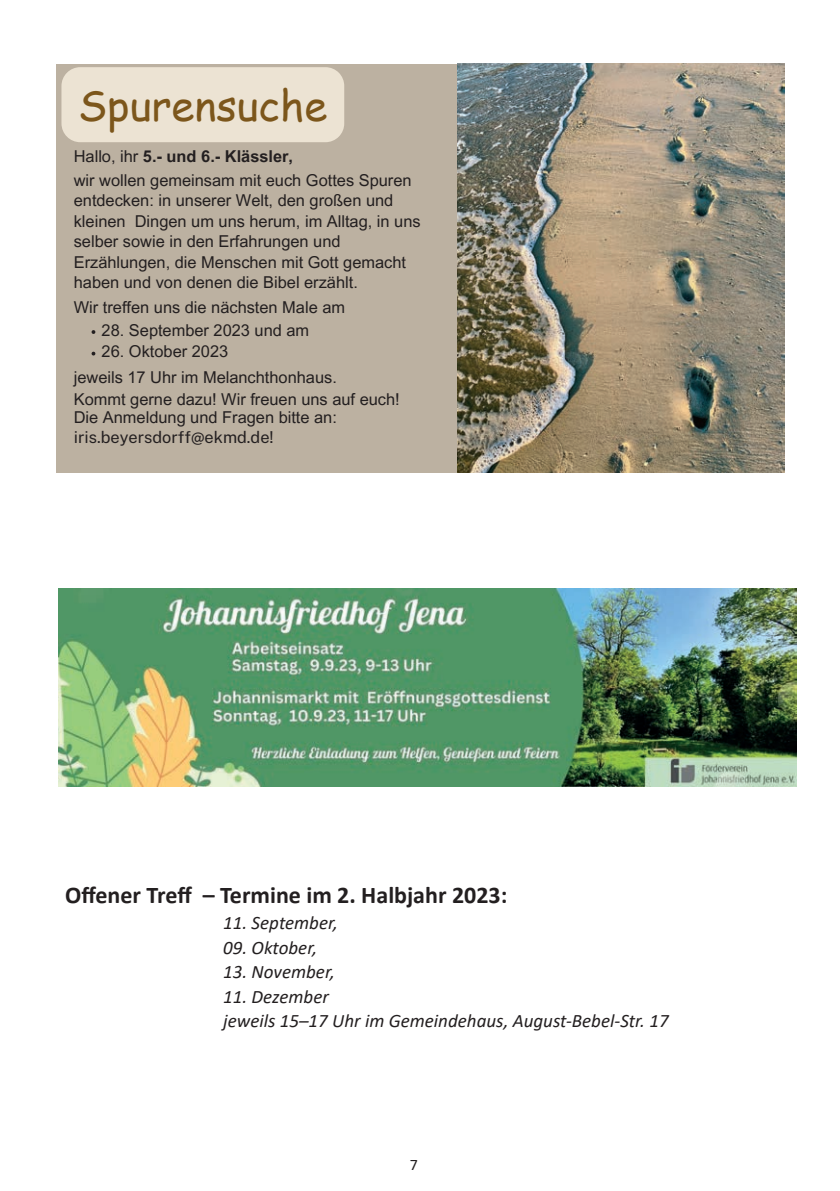
<style>
.page{position:relative;width:840px;height:1191px;background:#fff}
.page>*{position:absolute;margin:0;border:0;box-sizing:border-box;transform-origin:0 0}
.t1{font:41.8px "Comic Sans MS";color:#7c561b}
.t2{font:700 24px "Calibri";color:#231f20}
.t3{font:italic 19px/24.6px "Calibri";color:#231f20}
.t4{font:16.4px/20.4px "Arial MT Pro";color:#231f20}
.t5{font:16.4px "Public Sans";color:#231f20}
.t6{font:16px "Calibri";color:#231f20}
.s1{font-weight:700}
</style>
<div class="page">
<div style="left:57px;top:64px;width:726px;height:409px;background:#bcb1a1"></div>
<svg style="left:91px;top:330px;width:4px;height:4px"></svg>
<svg style="left:91px;top:352px;width:4px;height:3px"></svg>
<div style="left:61px;top:67px;width:283px;height:75px;background:#ece3d3"></div>
<img style="left:457px;top:64px;width:326px;height:409px">
<img style="left:59px;top:588px;width:737px;height:198px">
<h1 class="t1" style="left:78px;top:75px;width:250px">Spurensuche</h1>
<p class="t4" style="left:74px;top:146px;width:339px;line-height:23.4px">Hallo, ihr <span class="s1">5.- und 6.- Klässler,<br></span>wir wollen gemeinsam mit euch Gottes Spuren</p>
<p class="t4" style="left:74px;top:191px;width:348px">entdecken: in unserer Welt, den großen und kleinen Dingen um uns herum, im Alltag, in uns selber sowie in den Erfahrungen und Erzählungen, die Menschen mit Gott gemacht haben und von denen die Bibel erzählt.</p>
<p class="t4" style="left:74px;top:297px;width:273px">Wir treffen uns die nächsten Male am</p>
<p class="t4" style="left:102px;top:321px;width:209px">28. September 2023 und am</p>
<p class="t4" style="left:102px;top:342px;width:128px">26. Oktober 2023</p>
<p class="t4" style="left:74px;top:366px;width:327px;line-height:22.4px">jeweils 17 Uhr im Melanchthonhaus.<br>Kommt gerne dazu! Wir freuen uns auf euch!</p>
<p class="t4" style="left:74px;top:408px;width:264px">Die Anmeldung und Fragen bitte an:</p>
<p class="t5" style="left:74px;top:425px;width:201px">iris.beyersdorff@ekmd.de!</p>
<h2 class="t2" style="left:65px;top:878px;width:443px">Offener Treff – Termine im 2. Halbjahr 2023:</h2>
<p class="t3" style="left:223px;top:909px;width:116px">11. September,</p>
<p class="t3" style="left:223px;top:934px;width:95px">09. Oktober,</p>
<p class="t3" style="left:223px;top:958px;width:113px">13. November,</p>
<p class="t3" style="left:223px;top:983px;width:446px">11. Dezember<br>jeweils 15–17 Uhr im Gemeindehaus, August-Bebel-Str. 17</p>
<p class="t6" style="left:410px;top:1154px;width:10px">7</p>
</div>
